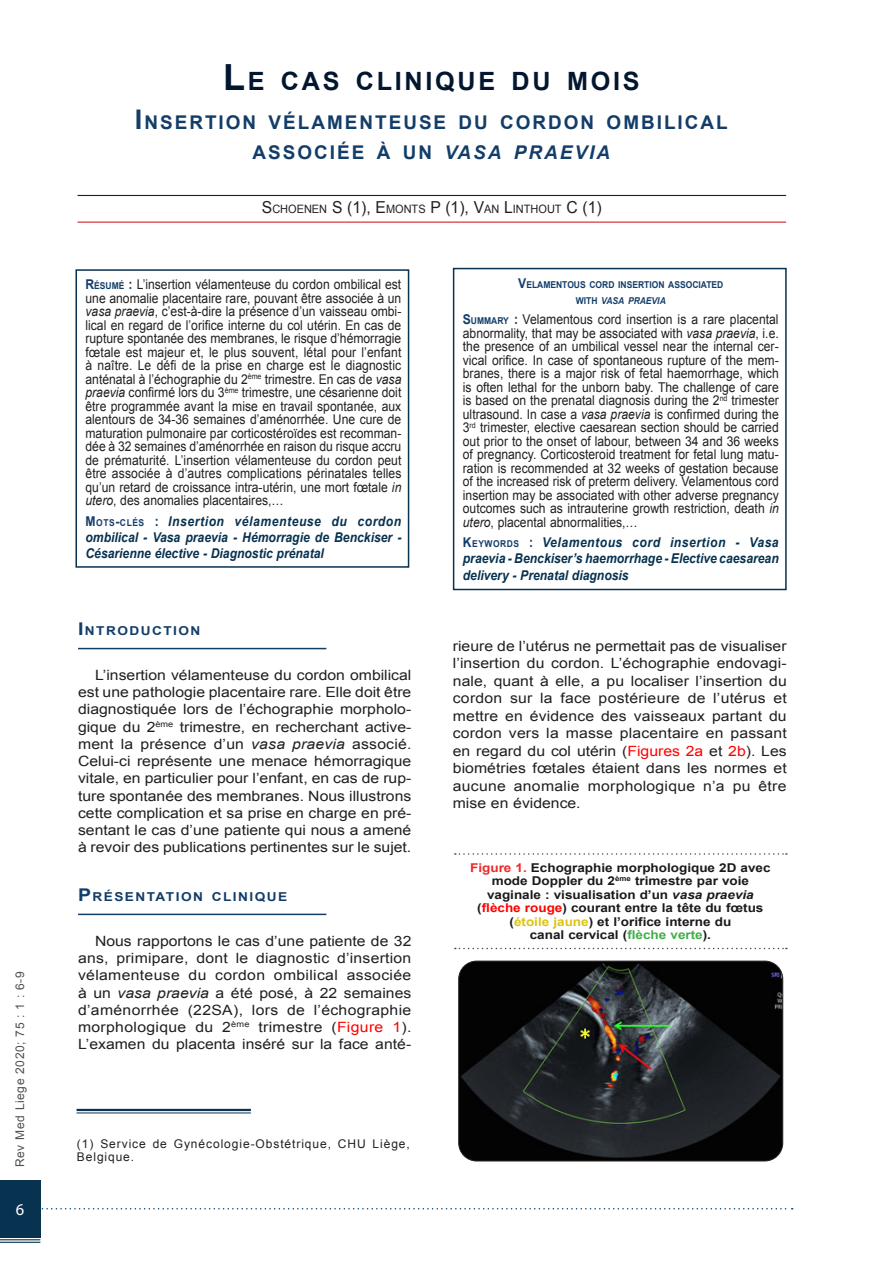
<style>
.page{position:relative;width:893px;height:1263px;background:#fff}
.page>*{position:absolute;margin:0;border:0;box-sizing:border-box;transform-origin:0 0}
.Titre_Article_2019{font:700 25.2px "Arial";letter-spacing:.105em;color:#02162f}
.Sous_titre_Article_2{font:700 18.9px/30px "Arial";letter-spacing:.105em;color:#133d69;text-align:center}
.t1{font:16.5px "Myriad Pro";color:#fff}
.Texte_2019{font:14.1px/17.2px "Arial";color:#231f20;text-align:justify;scale:1.11 1}
.t2{font:13.5px/13.5px "Arial";color:#231f20;text-align:justify;scale:.9 1}
.Mots_clés_2019{font:italic 700 13.5px/16.2px "Arial";color:#073250;text-align:justify;scale:.9 1}
.Titre_1_2019{font:700 12.3px "Arial";letter-spacing:.105em;color:#133d69;scale:1.11 1}
.Légendes_Tab_et_Fig{font:700 12.15px/13.5px "Arial";color:#1a1a1a;text-align:center;scale:1.11 1}
.Notes_auteurs_2019{font:12px/13.5px "Arial";letter-spacing:.075em;color:#231f20}
.t3{font:12px "Arial";letter-spacing:.05em;color:#505050}
.Auteurs_2018{font:11.55px "Arial";color:#231f20;scale:.95 1}
.Summary_Title_2019{font:700 9.45px/16.2px "Arial";color:#133d69;text-align:center;scale:.9 1}
.s1{font-size:36px}
.s2{font-size:27px}
.s3{font-style:italic}
.s4{font-size:16.5px}
.s5{font-weight:700;color:#133d69}
.s6{font-weight:700;font-size:9.45px;color:#133d69}
.s7{font-style:normal;color:#133d69}
.s8{font-style:normal;font-size:9.45px;color:#133d69}
.s9{font-size:17.55px}
.s10{color:#f00}
.s11{font-size:13.5px}
.s12{color:#ee2928}
.s13{color:#dbc411}
.s14{color:#40ae49}
</style>
<div class="page">
<svg style="left:40px;top:1208px;width:753px;height:1px"></svg>
<div style="left:0;top:1180px;width:40px;height:57px;background:#073250"></div>
<hr style="left:0;top:1239px;width:40px;height:1px;background:#073250">
<hr style="left:0;top:1242px;width:40px;height:1px;background:#073250">
<hr style="left:77px;top:195px;width:709px;height:1px;background:#231f20">
<hr style="left:77px;top:222px;width:709px;height:1px;background:#d1232a">
<div style="left:453px;top:268px;width:334px;height:322px;border:2px solid #073250"></div>
<div style="left:75px;top:269px;width:334px;height:299px;border:2px solid #073250"></div>
<hr style="left:77px;top:1109px;width:174px;height:2px;background:#073250">
<hr style="left:77px;top:1112px;width:174px;height:1px;background:#073250">
<hr style="left:78px;top:648px;width:248px;height:1px;background:#133d69">
<hr style="left:78px;top:914px;width:248px;height:1px;background:#133d69">
<img style="left:459px;top:961px;width:324px;height:200px">
<div style="left:458px;top:961px;width:325px;height:200px;border:1px solid #231f20;border-radius:18px"></div>
<svg style="left:455px;top:853px;width:332px;height:2px"></svg>
<svg style="left:455px;top:948px;width:332px;height:1px"></svg>
<p class="t3" style="left:12px;top:1167px;width:198px;rotate:-90deg">Rev Med Liege 2020; 75 : 1 : 6-9</p>
<p class="t1" style="left:16px;top:1199px;width:10px">6</p>
<p class="Titre_Article_2019" style="left:223px;top:65px;width:418px"><span class="s1">L</span>E CAS CLINIQUE DU MOIS</p>
<p class="Sous_titre_Article_2" style="left:135px;top:108px;width:592px"><span class="s2">I</span> NSERTION VÉLAMENTEUSE DU CORDON OMBILICAL<br>ASSOCIÉE À UN <span class="s3">VASA PRAEVIA</span></p>
<p class="Auteurs_2018" style="left:262px;top:201px;width:359px"><span class="s4">S</span>CHOENEN <span class="s4">S (1), E</span>MONTS <span class="s4">P (1), V</span>AN <span class="s4">L</span>INTHOUT <span class="s4">C (1)</span></p>
<p class="t2" style="left:85px;top:278px;width:353px"><span class="s5">R</span><span class="s6">ÉSUMÉ</span> <span class="s5">:</span> L’insertion vélamenteuse du cordon ombilical est une anomalie placentaire rare, pouvant être associée à un <span class="s3">vasa praevia</span>, c’est-à-dire la présence d’un vaisseau ombi&shy;lical en regard de l’orifice interne du col utérin. En cas de rupture spontanée des membranes, le risque d’hémorragie fœtale est majeur et, le plus souvent, létal pour l’enfant à naître. Le défi de la prise en charge est le diagnostic anténatal à l’échographie du 2<sup>ème</sup> trimestre. En cas de <span class="s3">vasa praevia</span> confirmé lors du 3<sup>ème</sup> trimestre, une césarienne doit être programmée avant la mise en travail spontanée, aux alentours de 34-36 semaines d’aménorrhée. Une cure de maturation pulmonaire par corticostéroïdes est recomman&shy;dée à 32 semaines d’aménorrhée en raison du risque accru de prématurité. L’insertion vélamenteuse du cordon peut être associée à d’autres complications périnatales telles qu’un retard de croissance intra-utérin, une mort fœtale <span class="s3">in utero</span>, des anomalies placentaires,…</p>
<p class="Mots_clés_2019" style="left:85px;top:513px;width:353px"><span class="s7">M</span> <span class="s8">OTS</span><span class="s7">-</span><span class="s8">CLÉS</span> <span class="s7">:</span> Insertion vélamenteuse du cordon ombilical - Vasa praevia - Hémorragie de Benckiser - Césarienne élective - Diagnostic prénatal</p>
<p class="Titre_1_2019" style="left:78px;top:623px;width:112px"><span class="s9">I</span> NTRODUCTION</p>
<p class="Texte_2019" style="left:78px;top:666px;width:302px;text-indent:17px">L’insertion vélamenteuse du cordon ombilical est une pathologie placentaire rare. Elle doit être diagnostiquée lors de l’échographie morpholo&shy;gique du 2<sup>ème</sup> trimestre, en recherchant active&shy;ment la présence d’un <span class="s3">vasa praevia</span> associé.<br>Celui-ci représente une menace hémorragique vitale, en particulier pour l’enfant, en cas de rup&shy;ture spontanée des membranes. Nous illustrons cette complication et sa prise en charge en pré&shy;sentant le cas d’une patiente qui nous a amené à revoir des publications pertinentes sur le sujet.</p>
<p class="Titre_1_2019" style="left:78px;top:888px;width:190px"><span class="s9">P</span>RÉSENTATION CLINIQUE</p>
<p class="Texte_2019" style="left:78px;top:932px;width:302px;text-indent:17px">Nous rapportons le cas d’une patiente de 32 ans, primipare, dont le diagnostic d’insertion vélamenteuse du cordon ombilical associée à un <span class="s3">vasa praevia</span> a été posé, à 22 semaines d’aménorrhée (22SA), lors de l’échographie morphologique du 2<sup>ème</sup> trimestre (<span class="s10">Figure 1</span>).<br>L’examen du placenta inséré sur la face anté-</p>
<p class="Notes_auteurs_2019" style="left:77px;top:1137px;width:334px">(1) Service de Gynécologie-Obstétrique, CHU Liège,<br>Belgique.</p>
<p class="Summary_Title_2019" style="left:518px;top:276px;width:229px"><span class="s11">V</span>ELAMENTOUS CORD INSERTION ASSOCIATED<br>WITH <span class="s3">VASA PRAEVIA</span></p>
<p class="t2" style="left:463px;top:313px;width:353px"><span class="s5">S</span><span class="s6">UMMARY</span> <span class="s5">:</span> Velamentous cord insertion is a rare placental abnormality, that may be associated with <span class="s3">vasa praevia</span>, i.e. the presence of an umbilical vessel near the internal cer&shy;vical orifice. In case of spontaneous rupture of the mem&shy;branes, there is a major risk of fetal haemorrhage, which is often lethal for the unborn baby. The challenge of care is based on the prenatal diagnosis during the 2<sup>nd</sup> trimester ultrasound. In case a <span class="s3">vasa praevia</span> is confirmed during the 3<sup>rd</sup> trimester, elective caesarean section should be carried out prior to the onset of labour, between 34 and 36 weeks of pregnancy. Corticosteroid treatment for fetal lung matu&shy;ration is recommended at 32 weeks of gestation because of the increased risk of preterm delivery. Velamentous cord insertion may be associated with other adverse pregnancy outcomes such as intrauterine growth restriction, death <span class="s3">in utero</span>, placental abnormalities,…</p>
<p class="Mots_clés_2019" style="left:463px;top:535px;width:352px"><span class="s7">K</span><span class="s8">EYWORDS</span> <span class="s7">:</span> Velamentous cord insertion - Vasa praevia - Benckiser’s haemorrhage - Elective caesarean delivery - Prenatal diagnosis</p>
<p class="Texte_2019" style="left:453px;top:637px;width:302px">rieure de l’utérus ne permettait pas de visualiser l’insertion du cordon. L’échographie endovagi&shy;nale, quant à elle, a pu localiser l’insertion du cordon sur la face postérieure de l’utérus et mettre en évidence des vaisseaux partant du cordon vers la masse placentaire en passant en regard du col utérin (<span class="s10">Figures 2a</span> et <span class="s10">2b</span>). Les biométries fœtales étaient dans les normes et aucune anomalie morphologique n’a pu être mise en évidence.</p>
<p class="Légendes_Tab_et_Fig" style="left:470px;top:861px;width:272px"><span class="s12">Figure 1.</span> Echographie morphologique 2D avec mode Doppler du 2<sup>ème</sup> trimestre par voie vaginale : visualisation d’un <span class="s3">vasa praevia </span>(<span class="s10">flèche rouge</span>) courant entre la tête du fœtus (<span class="s13">étoile jaune</span>) et l’orifice interne du<br>canal cervical (<span class="s14">flèche verte</span>).</p>
</div>
